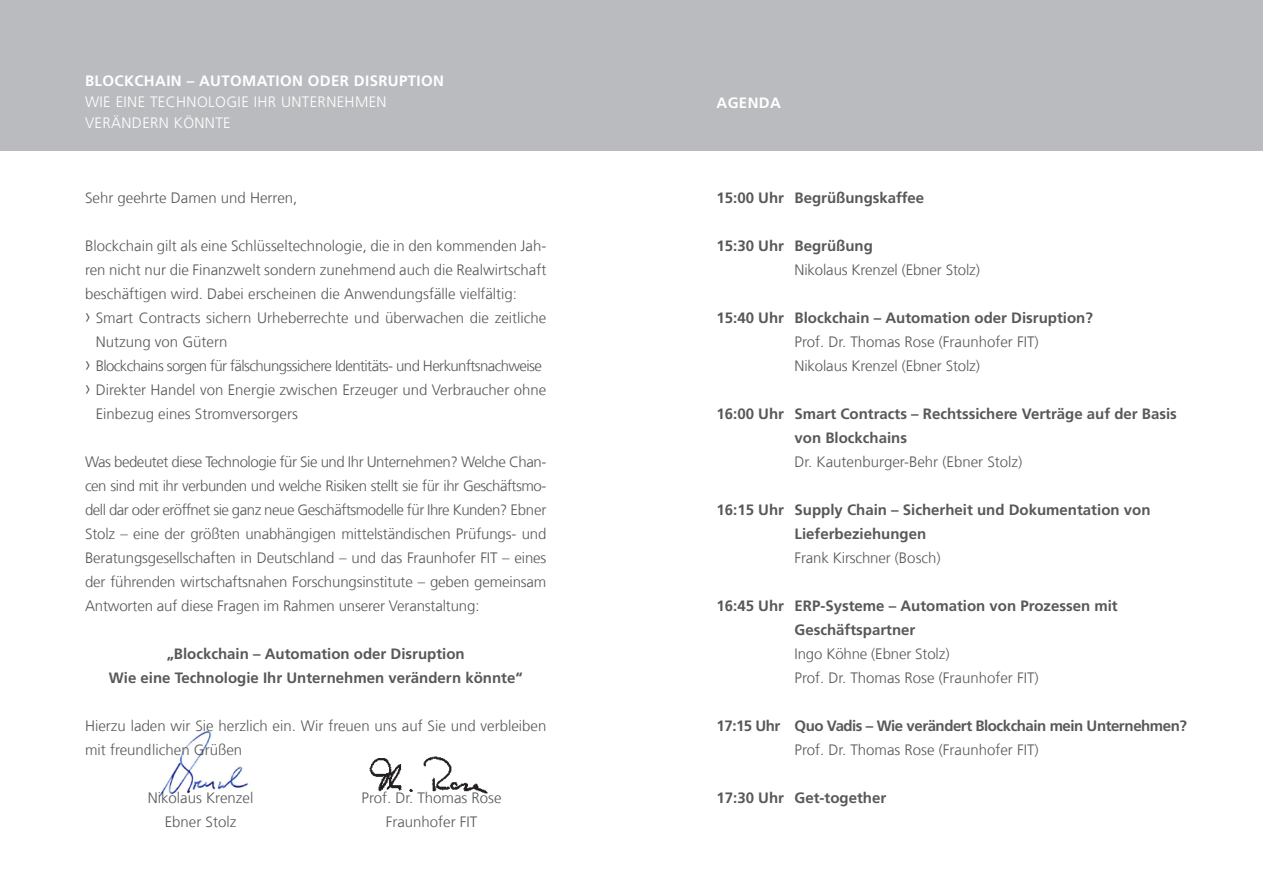
<style>
.page{position:relative;width:1263px;height:893px;background:#fff}
.page>*{position:absolute;margin:0;border:0;box-sizing:border-box;transform-origin:0 0}
.t1{font:300 15px/24px "Frutiger LT Com";color:#57585a}
.t2{font:700 15px/24px "Frutiger LT Com";color:#57585a}
.t3{font:300 15px "Frutiger LT Com";letter-spacing:-.04em;color:#57585a}
.t4{font:700 15px "Frutiger LT Com";letter-spacing:-.03em;color:#57585a}
.t5{font:300 15px "Frutiger LT Com";letter-spacing:.025em;color:#fff}
.t6{font:700 15px "Frutiger LT Com";letter-spacing:.025em;color:#fff}
.s1{font-stretch:condensed;font-size:21px}
</style>
<div class="page">
<div style="left:0;top:0;width:1263px;height:150px;background:#babbbe"></div>
<img style="left:158px;top:730px;width:91px;height:67px">
<img style="left:369px;top:756px;width:119px;height:38px">
<p class="t6" style="left:85px;top:72px;width:360px">Blockchain – Automation oder Disruption</p>
<p class="t5" style="left:85px;top:93px;width:140px">Wie eine Tech nologie</p>
<p class="t5" style="left:254px;top:93px;width:94px">Ihr Unternehme</p>
<p class="t5" style="left:377px;top:93px;width:12px">n</p>
<p class="t5" style="left:85px;top:114px;width:139px">ve rände rn könnte</p>
<p class="t1" style="left:85px;top:186px;width:214px">Sehr geehrte Damen und Herren,</p>
<p class="t1" style="left:85px;top:234px;width:463px">Blockchain gilt als eine Schlüsseltechnologie, die in den kommenden Jah-</p>
<p class="t1" style="left:85px;top:258px;width:463px">ren nicht nur die Finanzwelt sondern zunehmend auch die Realwirtschaft</p>
<p class="t1" style="left:85px;top:282px;width:434px">beschäftigen wird. Dabei erscheinen die Anwendungsfälle vielfältig:</p>
<p class="t1" style="left:85px;top:306px;width:463px"><span class="s1">›</span> Smart Contracts sichern Urheberrechte und überwachen die zeitliche</p>
<p class="t1" style="left:96px;top:330px;width:133px">Nutzung von Gütern</p>
<p class="t3" style="left:85px;top:357px;width:458px"><span class="s1">›</span> Blockchains sorgen für fälschungssichere Identitäts- und Herkunftsnachweise</p>
<p class="t1" style="left:85px;top:378px;width:463px"><span class="s1">›</span> Direkter Handel von Energie zwischen Erzeuger und Verbraucher ohne</p>
<p class="t1" style="left:96px;top:402px;width:204px">Einbezug eines Stromversorgers</p>
<p class="t1" style="left:85px;top:450px;width:463px;text-align:justify">Was bedeutet diese Technologie für Sie und Ihr Unternehmen? Welche C han&shy;cen sind mit ihr verbunden und welche Risiken stellt sie für ihr Geschäftsmo&shy;dell dar oder eröffnet sie ganz neue Geschäftsmodelle für Ihre Kunden? Ebner Stolz – eine der größten unabhängigen mittelständischen Prüfungs- und Beratungsgesellschaften in Deutschland – und das Fraunhofer FIT – eines der führenden wirtschaftsnahen Forschungsinstitute – geben gemeinsam Antworten auf diese Fragen im Rahmen unserer Veranstaltung:</p>
<p class="t2" style="left:109px;top:642px;width:415px;text-align:center">„Blockchain – Automation oder Disruption<br>Wie eine Technologie Ihr Unternehmen verändern könnte“</p>
<p class="t1" style="left:85px;top:714px;width:463px">Hierzu laden wir Sie herzlich ein. Wir freuen uns auf Sie und verbleiben mit freundlichen Grüßen</p>
<p class="t1" style="left:85px;top:786px;width:37px">N</p>
<p class="t1" style="left:158px;top:786px;width:97px">ikolaus Krenzel</p>
<p class="t1" style="left:362px;top:786px;width:142px">Prof. Dr. Thomas Rose</p>
<p class="t1" style="left:165px;top:810px;width:73px">Ebner Stolz</p>
<p class="t1" style="left:386px;top:810px;width:93px">Fraunhofer FIT</p>
<p class="t6" style="left:716px;top:94px;width:66px">Agenda</p>
<p class="t2" style="left:716px;top:186px;width:209px">15:00 Uhr Begrüßungskaffee</p>
<p class="t2" style="left:716px;top:234px;width:158px">15:30 Uhr Begrüßung</p>
<p class="t1" style="left:716px;top:258px;width:45px">N</p>
<p class="t1" style="left:804px;top:258px;width:177px">ikolaus Krenzel (Ebner Stolz)</p>
<p class="t2" style="left:716px;top:306px;width:378px">15:40 Uhr Blockchain – Automation oder Disruption?</p>
<p class="t1" style="left:794px;top:330px;width:246px">Prof. Dr. Thomas Rose (Fraunhofer FIT)</p>
<p class="t1" style="left:716px;top:354px;width:45px">N</p>
<p class="t1" style="left:804px;top:354px;width:177px">ikolaus Krenzel (Ebner Stolz)</p>
<p class="t2" style="left:794px;top:402px;width:384px;text-indent:-78px">16:00 Uhr Smart Contracts – Rechtssichere Verträge auf der Basis von Blockchains</p>
<p class="t1" style="left:794px;top:450px;width:229px">Dr. Kautenburger-Behr (Ebner Stolz)</p>
<p class="t2" style="left:716px;top:498px;width:435px">16:15 Uhr Supply Chain – Sicherheit und Dokumentation von<br>L</p>
<p class="t2" style="left:802px;top:522px;width:126px">ieferbeziehungen</p>
<p class="t1" style="left:794px;top:546px;width:148px">Frank Kirschner (Bosch)</p>
<p class="t2" style="left:716px;top:594px;width:78px">16:45 Uhr ERP</p>
<p class="t2" style="left:820px;top:594px;width:299px">-Systeme – Automation von Prozessen mit</p>
<p class="t2" style="left:716px;top:618px;width:45px">G</p>
<p class="t2" style="left:805px;top:618px;width:112px">eschäftspartner</p>
<p class="t1" style="left:794px;top:642px;width:246px">Ingo Köhne (Ebner Stolz)<br>Prof. Dr. Thomas Rose (Fraunhofer FIT)</p>
<p class="t4" style="left:716px;top:717px;width:472px">17:15 Uhr Quo Vadis – Wie verändert Blockchain mein Unternehmen?</p>
<p class="t1" style="left:794px;top:738px;width:246px">Prof. Dr. Thomas Rose (Fraunhofer FIT)</p>
<p class="t2" style="left:716px;top:786px;width:171px">17:30 Uhr Get-together</p>
</div>
